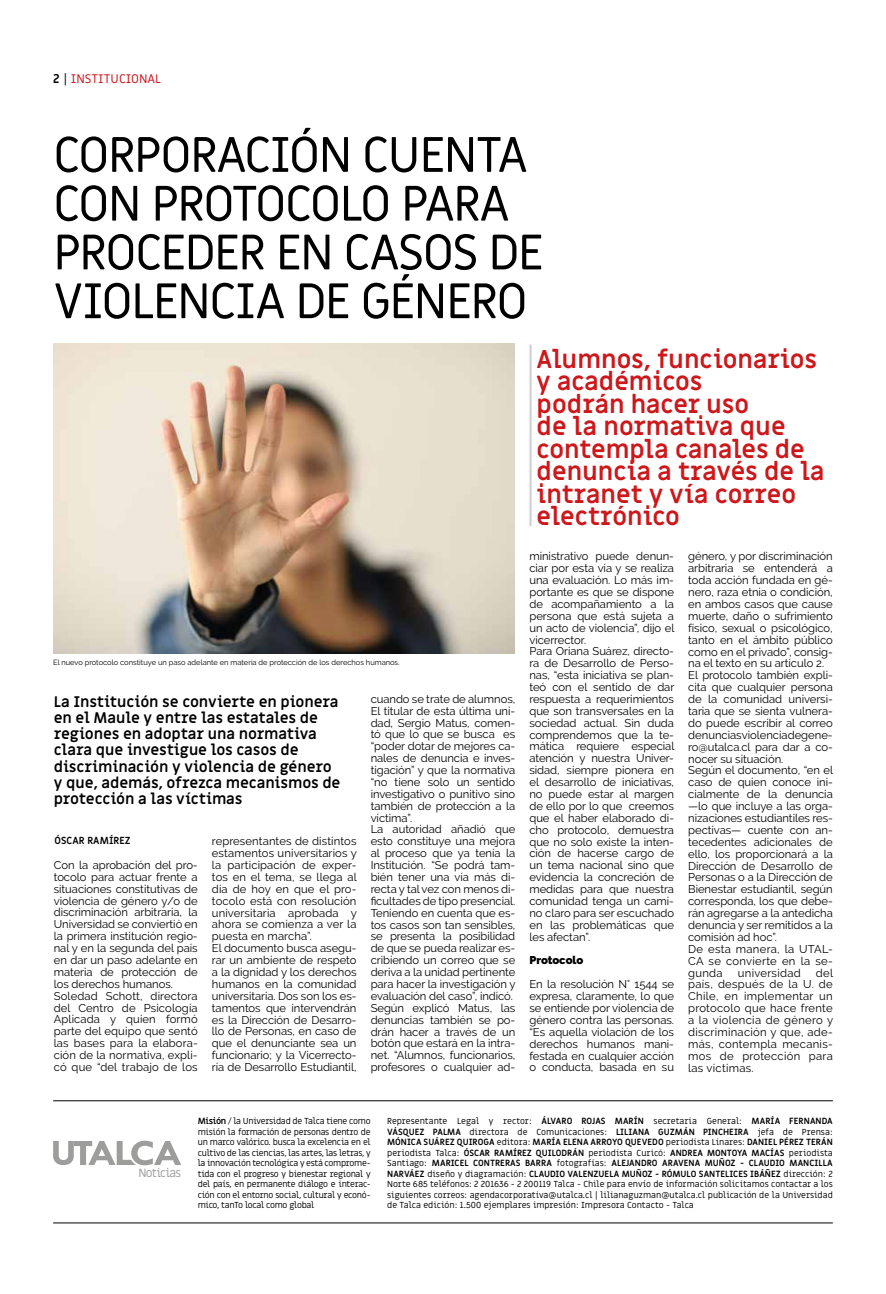
<style>
.page{position:relative;width:886px;height:1294px;background:#fff}
.page>*{position:absolute;margin:0;border:0;box-sizing:border-box;transform-origin:0 0}
.t1{font:50px/48.8px "Miriam Libre";letter-spacing:-.04em;color:#000}
.t2{font:700 25px/22.5px "Miriam Libre";color:#cd171a}
.t3{font:700 15px/16.2px "Miriam Libre";color:#000}
.t4{font:12.5px "Miriam Libre";color:#cd171a}
.t5{font:12px "Miriam Libre";letter-spacing:-.06em;color:#9d9d9c}
.t6{font:11.25px/11.9px "Raleway";letter-spacing:-.005em;color:#000}
.t7{font:11.25px "Raleway";letter-spacing:.025em;color:#000}
.t8{font:900 11.25px "Raleway";letter-spacing:-.005em;color:#000}
.t9{font:700 10px "Miriam Libre";color:#000}
.t10{font:8.75px/10.5px "Miriam Libre";letter-spacing:-.02em;color:#000;text-align:justify}
.t11{font:7.5px "Raleway";color:#000}
.s1{font-weight:700;color:#000}
.s2{color:#000}
.s3{font-weight:700}
</style>
<div class="page">
<svg style="left:53px;top:1140px;width:128px;height:25px"></svg>
<hr style="left:53px;top:1100px;width:780px;height:1px;background:#000">
<hr style="left:53px;top:1222px;width:780px;height:1px;background:#000">
<img style="left:54px;top:343px;width:461px;height:310px">
<div style="left:529px;top:344px;width:2px;height:182px;border:1px solid #d0d0d0"></div>
<p class="t4" style="left:53px;top:71px;width:110px"><span class="s1">2</span> <span class="s2">|</span> INSTITUCIONAL</p>
<h1 class="t1" style="left:53px;top:132px;width:492px">CORPORACIÓN CUENTA<br>CON PROTOCOLO PARA<br>PROCEDER EN CASOS DE<br>VIOLENCIA DE GÉNERO</h1>
<p class="t11" style="left:53px;top:658px;width:348px">El nuevo protocolo constituye un paso adelante en materia de protección de los derechos humanos.</p>
<p class="t3" style="left:54px;top:693px;width:288px">La Institución se convierte en pionera en el Maule y entre las estatales de regiones en adoptar una normativa clara que investigue los casos de discriminación y violencia de género y que, además, ofrezca mecanismos de protección a las víctimas</p>
<p class="t9" style="left:55px;top:834px;width:78px">ÓSCAR RAMÍREZ</p>
<p class="t6" style="left:54px;top:858px;width:145px">Con la aprobación del pro&shy;tocolo para actuar frente a situaciones constitutivas de violencia de género y/o de discriminación arbitraria, la<br>Universidad se conviertiò en la primera institución regio&shy;nal y en la segunda del país en dar un paso adelante en materia de protección de los derechos humanos.<br>Soledad Schott, directora del Centro de Psicología<br>Aplicada y quien formó parte del equipo que sentó las bases para la elabora&shy;ción de la normativa, expli&shy;có que “del trabajo de los</p>
<p class="t6" style="left:212px;top:835px;width:146px">representantes de distintos estamentos universitarios y la participación de exper&shy;tos en el tema, se llega al día de hoy en que el pro&shy;tocolo está con resolución universitaria aprobada y ahora se comienza a ver la puesta en marcha”.<br>El documento busca asegu&shy;rar un ambiente de respeto a la dignidad y los derechos humanos en la comunidad universitaria. Dos son los es&shy;tamentos que intervendrán es la Dirección de Desarro&shy;llo de Personas, en caso de que el denunciante sea un funcionario; y la Vicerrecto&shy;ría de Desarrollo Estudiantil,</p>
<p class="t6" style="left:371px;top:692px;width:146px">cuando se trate de alumnos,<br>El titular de esta última uni&shy;dad, Sergio Matus, comen&shy;tó que lo que se busca es “poder dotar de mejores ca&shy;nales de denuncia e inves&shy;tigación” y que la normativa “no tiene solo un sentido investigativo o punitivo sino también de protección a la víctima”.<br>La autoridad añadió que esto constituye una mejora al proceso que ya tenía la<br>Institución. “Se podrá tam&shy;bién tener una vía más di&shy;recta y tal vez con menos di&shy;ficultades de tipo presencial.<br>Teniendo en cuenta que es&shy;tos casos son tan sensibles, se presenta la posibilidad de que se pueda realizar es&shy;cribiendo un correo que se deriva a la unidad pertinente para hacer la investigación y evaluación del caso”, indicó.<br>Según explicó Matus, las denuncias también se po&shy;drán hacer a través de un botón que estará en la intra&shy;net. “Alumnos, funcionarios, profesores o cualquier ad-</p>
<h2 class="t2" style="left:536px;top:349px;width:290px">Alumnos, funcionarios y académicos<br>podrán hacer uso<br>de la normativa que contempla canales de denuncia a través de la intranet y vía correo electrónico</h2>
<p class="t6" style="left:529px;top:550px;width:146px">ministrativo puede denun&shy;ciar por esta vía y se realiza una evaluación. Lo más im&shy;portante es que se dispone de acompañamiento a la persona que está sujeta a un acto de violencia”, dijo el vicerrector.<br>Para Oriana Suárez, directo&shy;ra de Desarrollo de Perso&shy;nas, “esta iniciativa se plan&shy;teó con el sentido de dar respuesta a requerimientos que son transversales en la sociedad actual. Sin duda comprendemos que la te&shy;mática requiere especial atención y nuestra Univer&shy;sidad, siempre pionera en el desarrollo de iniciativas, no puede estar al margen de ello por lo que creemos que el haber elaborado di&shy;cho protocolo, demuestra que no solo existe la inten&shy;ción de hacerse cargo de un tema nacional sino que evidencia la concreción de medidas para que nuestra comunidad tenga un cami&shy;no claro para ser escuchado en las problemáticas que les afectan”.</p>
<p class="t8" style="left:529px;top:953px;width:55px">Protocolo</p>
<p class="t6" style="left:529px;top:978px;width:146px;text-align:justify">En la resolución N° 1544 se expresa, claramente, lo que se entiende por violencia de género contra las personas. “Es aquella violación de los derechos humanos mani&shy;festada en cualquier acción o conducta, basada en su</p>
<p class="t6" style="left:688px;top:550px;width:146px">género, y por discriminación arbitraria se entenderá a toda acción fundada en gé&shy;nero, raza etnia o condición, en ambos casos que cause muerte, daño o sufrimiento físico, sexual o psicológico, tanto en el ámbito público como en el privado”, consig&shy;na el texto en su artículo 2.<br>El protocolo también expli&shy;cita que cualquier persona de la comunidad universi&shy;taria que se sienta vulnera&shy;do puede escribir al correo denunciasviolenciadegene&shy;ro@utalca.cl para dar a co&shy;nocer su situación.<br>Según el documento, “en el caso de quien conoce ini&shy;cialmente de la denuncia —lo que incluye a las orga&shy;nizaciones estudiantiles res&shy;pectivas— cuente con an&shy;tecedentes adicionales de ello, los proporcionará a la<br>Dirección de Desarrollo de<br>Personas o a la Dirección de<br>Bienestar estudiantil, según corresponda, los que debe&shy;rán agregarse a la antedicha denuncia y ser remitidos a la comisión ad hoc”.<br>De esta manera, la UTAL-<br>CA se convierte en la se&shy;gunda</p>
<p class="t6" style="left:688px;top:966px;width:146px;text-align:justify;text-indent:128px">del país, después de la U. de Chile, en implementar un protocolo que hace frente a la violencia de género y discriminación y que, ade&shy;más, contempla mecanis&shy;mos de protección para las víctimas.</p>
<p class="t7" style="left:738px;top:966px;width:64px">universidad</p>
<p class="t5" style="left:138px;top:1165px;width:44px">Noticias</p>
<p class="t10" style="left:198px;top:1116px;width:174px"><span class="s3">Misión</span> / la Universidad de Talca tiene como misión la formación de personas dentro de un marco valórico. busca la excelencia en el cultivo de las ciencias, las artes, las letras, y la innovación tecnológica y está comprome&shy;tida con el progreso y bienestar regional y del país, en permanente diálogo e interac&shy;ción con el entorno social, cultural y econó&shy;mico, tanTo local como global</p>
<p class="t10" style="left:387px;top:1116px;width:447px">Representante Legal y rector: <span class="s3">ÁLVARO ROJAS MARÍN</span> secretaria General: <span class="s3">MARÍA FERNANDA VÁSQUEZ PALMA</span> directora de Comunicaciones: <span class="s3">LILIANA GUZMÁN PINCHEIRA</span> jefa de Prensa:<br><span class="s3">MÓNICA SUÁREZ QUIROGA</span> editora: <span class="s3">MARÍA ELENA ARROYO QUEVEDO</span> periodista Linares: <span class="s3">DANIEL PÉREZ TERÁN </span>periodista Talca: <span class="s3">ÓSCAR RAMÍREZ QUILODRÁN</span> periodista Curicó: <span class="s3">ANDREA MONTOYA MACÍAS</span> periodista Santiago: <span class="s3">MARICEL CONTRERAS BARRA</span> fotografías: <span class="s3">ALEJANDRO ARAVENA MUÑOZ - CLAUDIO MANCILLA NARVÁEZ</span> diseño y diagramación: <span class="s3">CLAUDIO VALENZUELA MUÑOZ - RÓMULO SANTELICES IBÁÑEZ</span> dirección: 2<br>Norte 685 teléfonos: 2 201636 - 2 200119 Talca - Chile para envío de información solicitamos contactar a los siguientes correos: agendacorporativa@utalca.cl | lilianaguzman@utalca.cl publicación de la Universidad de Talca edición: 1.500 ejemplares impresión: Impresora Contacto - Talca</p>
</div>
